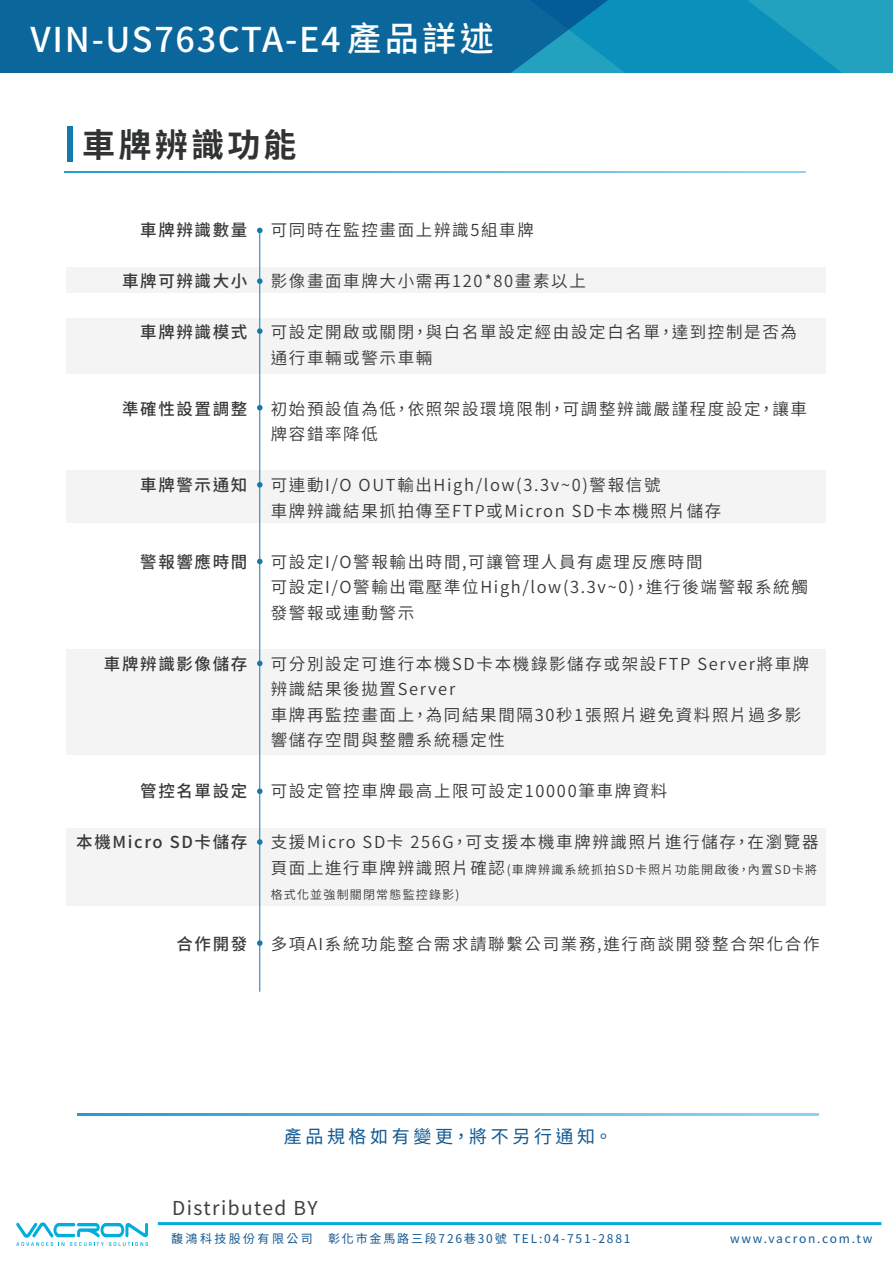
<style>
.page{position:relative;width:893px;height:1263px;background:#fff}
.page>*{position:absolute;margin:0;border:0;box-sizing:border-box;transform-origin:0 0}
.t1{font:500 34.2px "Noto Sans CJ Ktc";letter-spacing:.05em;color:#fff}
.t2{font:700 33px "Noto Sans CJ Ktc";letter-spacing:.095em;color:#313333}
.t3{font:19.2px "Noto Sans CJ Ktc";letter-spacing:.075em;color:#3f3f3f}
.t4{font:18px "Noto Sans Mono CJ Ktc";letter-spacing:.2em;color:#125992}
.t5{font:600 16.5px/25.5px "Noto Sans CJ Ktc";letter-spacing:.1em;color:#383838}
.t6{font:500 16.5px "Noto Sans CJ Ktc";letter-spacing:.1em;color:#383838}
.t7{font:600 12px/25.5px "Noto Sans CJ Ktc";letter-spacing:.1em;color:#383838}
.t8{font:12px "Noto Sans CJ Ktc";letter-spacing:.15em;color:#125992}
.t9{font:12px "Noto Sans CJ Ktc";letter-spacing:.2em;color:#125992}
.s1{font-size:16.5px}
</style>
<div class="page">
<div style="left:67px;top:267px;width:759px;height:25px;background:#f4f4f4"></div>
<div style="left:67px;top:649px;width:759px;height:106px;background:#f4f4f4"></div>
<div style="left:67px;top:828px;width:759px;height:77px;background:#f4f4f4"></div>
<div style="left:67px;top:318px;width:759px;height:56px;background:#f4f4f4"></div>
<div style="left:67px;top:470px;width:759px;height:53px;background:#f4f4f4"></div>
<svg style="left:64px;top:171px;width:741px;height:1px"></svg>
<div style="left:68px;top:127px;width:5px;height:35px;background:#127bae"></div>
<svg style="left:77px;top:1114px;width:741px;height:1px"></svg>
<svg style="left:754px;top:0;width:139px;height:73px"></svg>
<svg style="left:0;top:0;width:754px;height:73px;fill:#0b669c"></svg>
<svg style="left:16px;top:1222px;width:132px;height:24px"></svg>
<hr style="left:158px;top:1222px;width:723px;height:3px;background:#00addb">
<hr style="left:259px;top:230px;width:1px;height:762px;background:#127bae">
<svg style="left:257px;top:228px;width:6px;height:5px"></svg>
<svg style="left:257px;top:328px;width:6px;height:6px"></svg>
<svg style="left:257px;top:278px;width:6px;height:6px"></svg>
<svg style="left:257px;top:405px;width:6px;height:5px"></svg>
<svg style="left:257px;top:482px;width:6px;height:6px"></svg>
<svg style="left:257px;top:559px;width:6px;height:5px"></svg>
<svg style="left:257px;top:661px;width:6px;height:5px"></svg>
<svg style="left:257px;top:788px;width:6px;height:6px"></svg>
<svg style="left:257px;top:839px;width:6px;height:6px"></svg>
<svg style="left:257px;top:940px;width:6px;height:6px"></svg>
<h1 class="t1" style="left:31px;top:20px;width:465px">VIN-US763CTA-E4 產品詳述</h1>
<h2 class="t2" style="left:82px;top:126px;width:216px">車牌辨識功能</h2>
<p class="t6" style="left:140px;top:221px;width:109px">車牌辨識數量</p>
<p class="t6" style="left:122px;top:272px;width:127px">車牌可辨識大小</p>
<p class="t6" style="left:140px;top:323px;width:109px">車牌辨識模式</p>
<p class="t6" style="left:122px;top:399px;width:127px">準確性設置調整</p>
<p class="t6" style="left:140px;top:476px;width:109px">車牌警示通知</p>
<p class="t6" style="left:140px;top:552px;width:109px">警報響應時間</p>
<p class="t6" style="left:104px;top:654px;width:145px">車牌辨識影像儲存</p>
<p class="t6" style="left:140px;top:782px;width:109px">管控名單設定</p>
<p class="t6" style="left:76px;top:833px;width:173px">本機Micro SD卡儲存</p>
<p class="t6" style="left:176px;top:935px;width:72px">合作開發</p>
<p class="t5" style="left:271px;top:218px;width:265px">可同時在監控畫面上辨識5組車牌</p>
<p class="t5" style="left:271px;top:269px;width:317px">影像畫面車牌大小需再120*80畫素以上</p>
<p class="t5" style="left:271px;top:320px;width:528px">可設定開啟或關閉，與白名單設定經由設定白名單，達到控制是否為通行車輛或警示車輛</p>
<p class="t5" style="left:271px;top:396px;width:538px">初始預設值為低，依照架設環境限制，可調整辨識嚴謹程度設定，讓車牌容錯率降低</p>
<p class="t5" style="left:271px;top:473px;width:452px">可連動I/O OUT輸出High/low(3.3v~0)警報信號<br>車牌辨識結果抓拍傳至FTP或Micron SD卡本機照片儲存</p>
<p class="t5" style="left:271px;top:549px;width:539px">可設定I/O警報輸出時間,可讓管理人員有處理反應時間<br>可設定I/O警輸出電壓準位High/low(3.3v~0)，進行後端警報系統觸發警報或連動警示</p>
<p class="t5" style="left:271px;top:651px;width:540px">可分別設定可進行本機SD卡本機錄影儲存或架設FTP Server將車牌辨識結果後拋置Server<br>車牌再監控畫面上，為同結果間隔30秒1張照片避免資料照片過多影響儲存空間與整體系統穩定性</p>
<p class="t5" style="left:271px;top:779px;width:398px">可設定管控車牌最高上限可設定10000筆車牌資料</p>
<p class="t5" style="left:271px;top:830px;width:549px">支援Micro SD卡 256G，可支援本機車牌辨識照片進行儲存，在瀏覽器</p>
<p class="t7" style="left:271px;top:857px;width:548px"><span class="s1">頁面上進行車牌辨識照片確認</span>(車牌辨識系統抓拍SD卡照片功能開啟後，內置SD卡將格式化並強制關閉常態監控錄影)</p>
<p class="t5" style="left:271px;top:932px;width:550px">多項AI系統功能整合需求請聯繫公司業務,進行商談開發整合架化合作</p>
<p class="t4" style="left:284px;top:1126px;width:330px">產品規格如有變更，將不另行通知。</p>
<p class="t3" style="left:172px;top:1197px;width:147px">Distributed BY</p>
<p class="t9" style="left:171px;top:1232px;width:143px">馥鴻科技股份有限公司</p>
<p class="t8" style="left:328px;top:1232px;width:304px">彰化市金馬路三段726巷30號 TEL:04-751-2881</p>
<p class="t8" style="left:730px;top:1232px;width:144px">www.vacron.com.tw</p>
</div>
